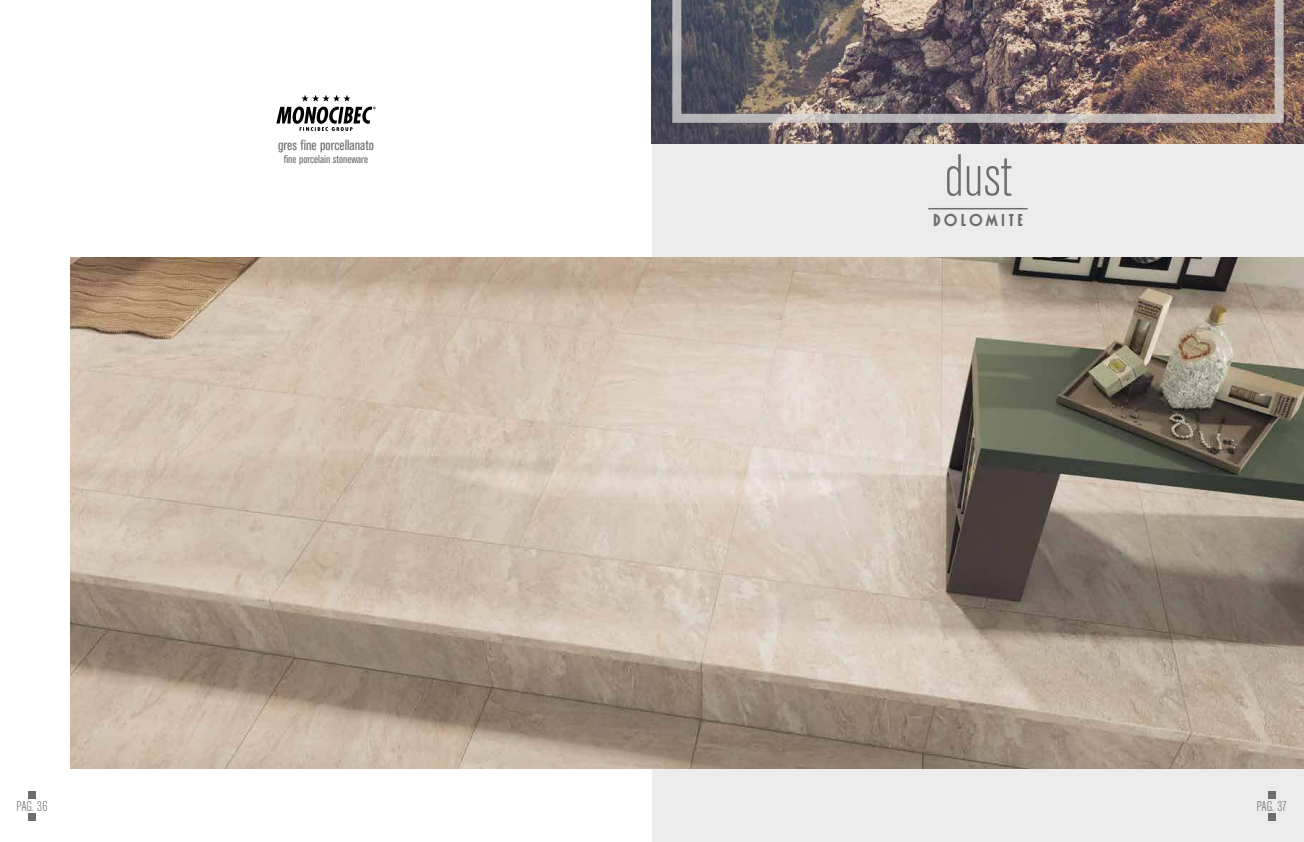
<style>
.page{position:relative;width:1304px;height:842px;background:#fff}
.page>*{position:absolute;margin:0;border:0;box-sizing:border-box;transform-origin:0 0}
.t1{font:300 condensed 58.9px "Akzidenz Grotesk BE";color:#6f6d70}
.t2{font:700 18px "Washington D";letter-spacing:.2em;color:#6f6d70}
.t3{font:condensed 14.6px "Akzidenz Grotesk BE";color:#6f6d70}
.t4{font:300 condensed 14px "Akzidenz Grotesk BE";letter-spacing:-.025em;color:#6f6d70}
.t5{font:condensed 11.3px "Akzidenz Grotesk BE";color:#6f6d70}
</style>
<div class="page">
<div style="left:652px;top:0;width:652px;height:842px;background:#ececec"></div>
<img style="left:71px;top:258px;width:1233px;height:510px">
<img style="left:652px;top:0;width:652px;height:143px">
<img style="left:672px;top:0;width:612px;height:123px">
<hr style="left:928px;top:208px;width:100px;height:1px;background:#6f6d70">
<svg style="left:276px;top:95px;width:100px;height:36px"></svg>
<div style="left:1268px;top:814px;width:8px;height:7px;background:#6f6d70"></div>
<div style="left:1268px;top:791px;width:8px;height:7px;background:#6f6d70"></div>
<div style="left:28px;top:814px;width:8px;height:7px;background:#6f6d70"></div>
<div style="left:28px;top:791px;width:8px;height:7px;background:#6f6d70"></div>
<p class="t3" style="left:278px;top:140px;width:97px">gres fine porcellanato</p>
<p class="t5" style="left:284px;top:155px;width:86px">fine porcelain stoneware</p>
<h1 class="t1" style="left:944px;top:154px;width:69px">dust</h1>
<h2 class="t2" style="left:933px;top:209px;width:91px">DOLOMITE</h2>
<p class="t4" style="left:17px;top:801px;width:32px">PAG. 36</p>
<p class="t4" style="left:1257px;top:801px;width:31px">PAG. 37</p>
</div>
